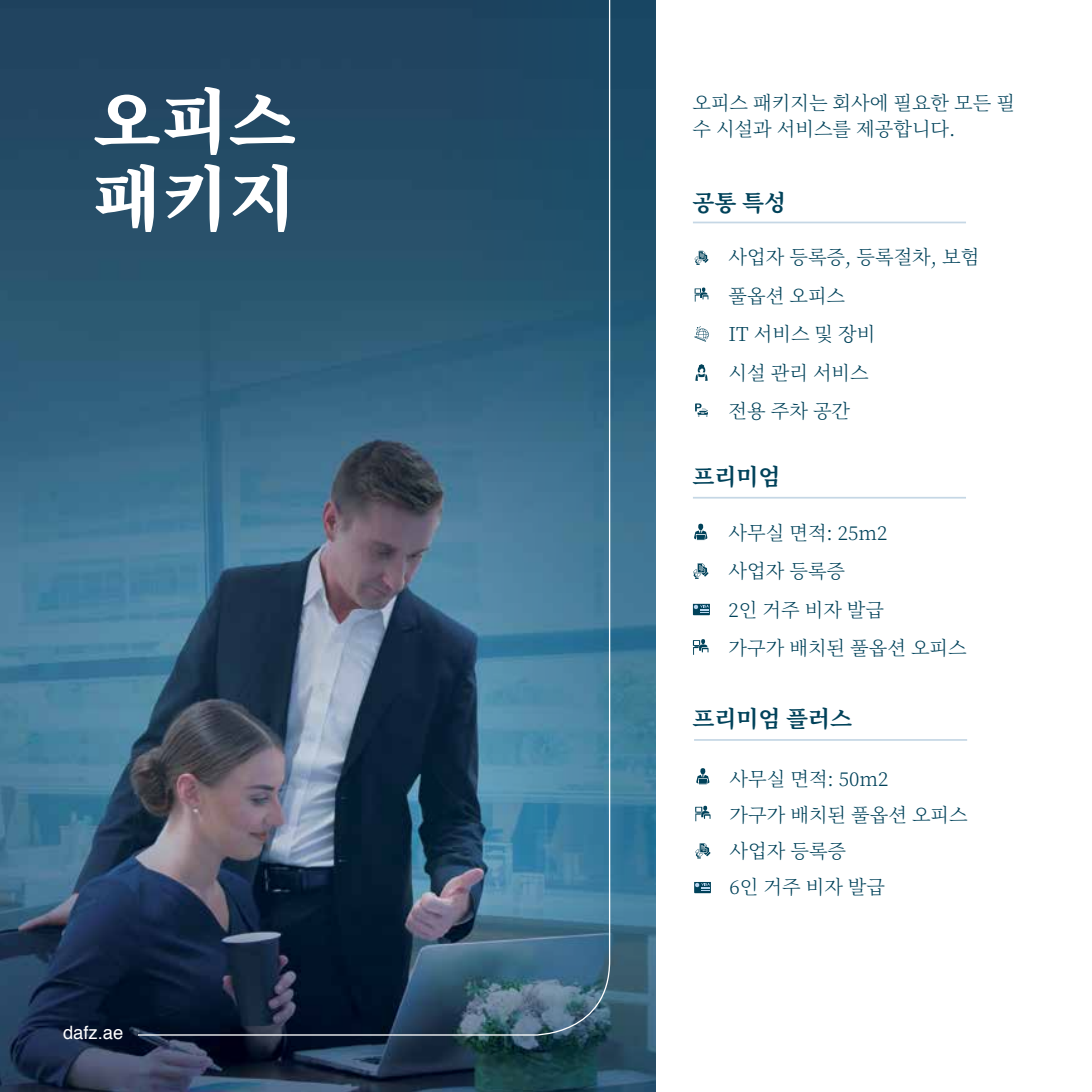
<style>
.page{position:relative;width:1092px;height:1092px;background:#fff}
.page>*{position:absolute;margin:0;border:0;box-sizing:border-box;transform-origin:0 0}
.t1{font:800 70px/77px "Source Han Serif TC";color:#fff}
.t2{font:700 22.75px "Source Han Serif TC";color:#00425a}
.t3{font:300 19.25px/38.5px "Source Han Serif TC";color:#00425a}
.t4{font:18.38px "Helvetica";color:#fff}
</style>
<div class="page">
<img style="left:0;top:0;width:407px;height:1091px">
<svg style="left:407px;top:0;width:248px;height:1091px;background:#2b5b75"></svg>
<svg style="left:694px;top:251px;width:14px;height:14px"></svg>
<svg style="left:694px;top:287px;width:14px;height:14px"></svg>
<svg style="left:695px;top:805px;width:15px;height:16px"></svg>
<svg style="left:693px;top:639px;width:15px;height:15px"></svg>
<svg style="left:695px;top:364px;width:12px;height:17px"></svg>
<svg style="left:695px;top:403px;width:13px;height:13px"></svg>
<svg style="left:694px;top:326px;width:14px;height:16px"></svg>
<svg style="left:693px;top:563px;width:15px;height:16px"></svg>
<svg style="left:695px;top:843px;width:15px;height:15px"></svg>
<svg style="left:694px;top:523px;width:13px;height:17px"></svg>
<svg style="left:696px;top:768px;width:13px;height:16px"></svg>
<hr style="left:693px;top:221px;width:272px;height:2px;background:#adc7db">
<hr style="left:693px;top:497px;width:272px;height:1px;background:#adc7db">
<hr style="left:694px;top:739px;width:273px;height:1px;background:#adc7db">
<svg style="left:693px;top:603px;width:17px;height:12px"></svg>
<svg style="left:694px;top:882px;width:17px;height:11px"></svg>
<svg style="left:137px;top:0;width:474px;height:1036px;background:#355972"></svg>
<h1 class="t1" style="left:93px;top:84px;width:204px">오피스 패키지</h1>
<p class="t3" style="left:692px;top:90px;width:324px;line-height:26.2px">오피스 패키지는 회사에 필요한 모든 필 수 시설과 서비스를 제공합니다.</p>
<p class="t2" style="left:692px;top:190px;width:95px">공통 특성</p>
<p class="t3" style="left:728px;top:238px;width:252px">사업자 등록증, 등록절차, 보험 풀옵션 오피스<br>IT 서비스 및 장비<br>시설 관리 서비스<br>전용 주차 공간</p>
<p class="t2" style="left:692px;top:464px;width:89px">프리미엄</p>
<p class="t3" style="left:728px;top:513px;width:240px">사무실 면적: 25m2<br>사업자 등록증<br>2인 거주 비자 발급<br>가구가 배치된 풀옵션 오피스</p>
<p class="t4" style="left:63px;top:1018px;width:62px">dafz.ae</p>
<p class="t2" style="left:692px;top:706px;width:161px">프리미엄 플러스</p>
<p class="t3" style="left:729px;top:761px;width:240px;line-height:36.2px">사무실 면적: 50m2<br>가구가 배치된 풀옵션 오피스 사업자 등록증<br>6인 거주 비자 발급</p>
</div>
